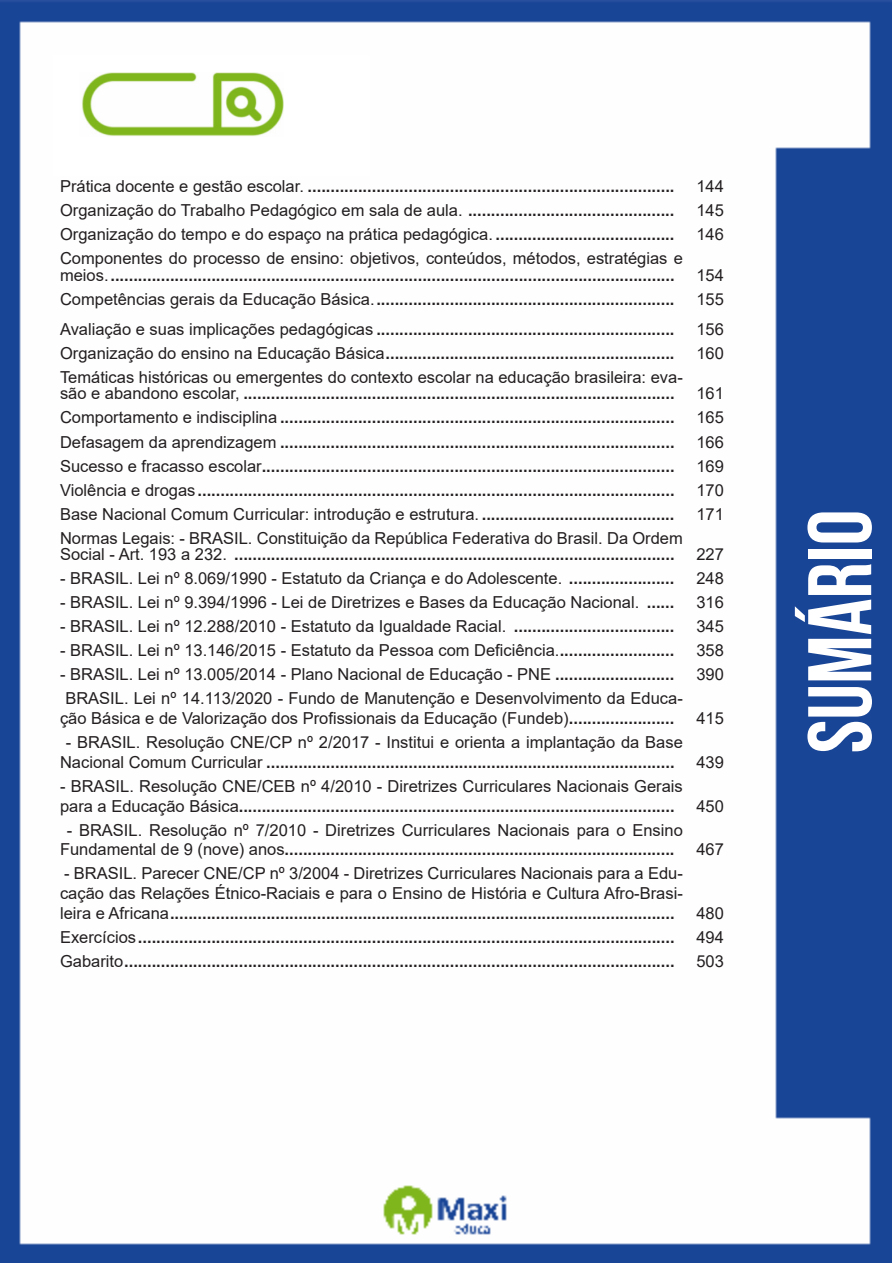
<style>
.page{position:relative;width:893px;height:1263px;background:#fff}
.page>*{position:absolute;margin:0;border:0;box-sizing:border-box;transform-origin:0 0}
.t1{font:700 90px "Bebas Neue";color:#fff}
.ALTERNATIVAS{font:700 16.5px/16.5px "Arial";color:#231f20}
.ALTERNATIVAS-2{font:16.5px/19.8px "Arial";color:#231f20;text-align:center}
.INDICE{font:16.5px "Arial";color:#231f20}
.s1{font-weight:400}
.s2{font-weight:700}
</style>
<div class="page">
<img style="left:0;top:0;width:892px;height:1263px">
<div style="left:53px;top:55px;width:317px;height:121px;background:#fff"></div>
<img style="left:82px;top:72px;width:201px;height:64px">
<p class="ALTERNATIVAS" style="left:60px;top:178px;width:616px"><span class="s1">Prática docente e gestão escolar.</span> ................................................................................</p>
<p class="INDICE" style="left:696px;top:175px;width:29px">144</p>
<p class="ALTERNATIVAS" style="left:60px;top:202px;width:616px"><span class="s1">Organização do Trabalho Pedagógico em sala de aula.</span> .............................................</p>
<p class="INDICE" style="left:696px;top:199px;width:29px">145</p>
<p class="ALTERNATIVAS-2" style="left:60px;top:225px;width:616px">Organização do tempo e do espaço na prática pedagógica. <span class="s2">.......................................</span></p>
<p class="INDICE" style="left:696px;top:223px;width:29px">146</p>
<p class="ALTERNATIVAS" style="left:60px;top:251px;width:624px"><span class="s1">Componentes do processo de ensino: objetivos, conteúdos, métodos, estratégias e meios.</span>...........................................................................................................................</p>
<p class="INDICE" style="left:696px;top:264px;width:29px">154</p>
<p class="ALTERNATIVAS" style="left:60px;top:291px;width:616px"><span class="s1">Competências gerais da Educação Básica.</span>.................................................................</p>
<p class="INDICE" style="left:696px;top:288px;width:29px">155</p>
<p class="ALTERNATIVAS" style="left:60px;top:321px;width:616px"><span class="s1">Avaliação e suas implicações pedagógicas</span> .................................................................</p>
<p class="INDICE" style="left:696px;top:318px;width:29px">156</p>
<p class="ALTERNATIVAS" style="left:60px;top:345px;width:616px"><span class="s1">Organização do ensino na Educação Básica</span>...............................................................</p>
<p class="INDICE" style="left:696px;top:342px;width:29px">160</p>
<p class="ALTERNATIVAS" style="left:60px;top:369px;width:624px"><span class="s1">Temáticas históricas ou emergentes do contexto escolar na educação brasileira: eva&shy;são e abandono escolar,</span> ..............................................................................................</p>
<p class="INDICE" style="left:696px;top:382px;width:29px">161</p>
<p class="ALTERNATIVAS" style="left:60px;top:410px;width:616px"><span class="s1">Comportamento e indisciplina</span> ......................................................................................</p>
<p class="INDICE" style="left:696px;top:406px;width:29px">165</p>
<p class="ALTERNATIVAS" style="left:60px;top:434px;width:616px"><span class="s1">Defasagem da aprendizagem</span> ......................................................................................</p>
<p class="INDICE" style="left:696px;top:430px;width:29px">166</p>
<p class="ALTERNATIVAS" style="left:60px;top:458px;width:616px"><span class="s1">Sucesso e fracasso escolar</span>..........................................................................................</p>
<p class="INDICE" style="left:696px;top:454px;width:29px">169</p>
<p class="ALTERNATIVAS" style="left:60px;top:482px;width:616px"><span class="s1">Violência e drogas</span> ........................................................................................................</p>
<p class="INDICE" style="left:696px;top:478px;width:29px">170</p>
<p class="ALTERNATIVAS-2" style="left:60px;top:504px;width:616px">Base Nacional Comum Curricular: introdução e estrutura. <span class="s2">..........................................</span></p>
<p class="INDICE" style="left:696px;top:502px;width:29px">171</p>
<p class="ALTERNATIVAS" style="left:60px;top:530px;width:624px"><span class="s1">Normas Legais: - BRASIL. Constituição da República Federativa do Brasil. Da Ordem<br>Social - Art. 193 a 232.</span> ................................................................................................</p>
<p class="INDICE" style="left:696px;top:543px;width:29px">227</p>
<p class="ALTERNATIVAS-2" style="left:60px;top:568px;width:616px">- BRASIL. Lei nº 8.069/1990 - Estatuto da Criança e do Adolescente. <span class="s2">.......................</span></p>
<p class="INDICE" style="left:696px;top:567px;width:29px">248</p>
<p class="ALTERNATIVAS-2" style="left:60px;top:592px;width:616px">- BRASIL. Lei nº 9.394/1996 - Lei de Diretrizes e Bases da Educação Nacional. <span class="s2">......</span></p>
<p class="INDICE" style="left:696px;top:591px;width:29px">316</p>
<p class="ALTERNATIVAS-2" style="left:60px;top:616px;width:616px">- BRASIL. Lei nº 12.288/2010 - Estatuto da Igualdade Racial. <span class="s2">...................................</span></p>
<p class="INDICE" style="left:696px;top:615px;width:29px">345</p>
<p class="ALTERNATIVAS-2" style="left:60px;top:640px;width:616px">- BRASIL. Lei nº 13.146/2015 - Estatuto da Pessoa com Deficiência.<span class="s2">.........................</span></p>
<p class="INDICE" style="left:696px;top:639px;width:29px">358</p>
<p class="ALTERNATIVAS-2" style="left:60px;top:664px;width:616px">- BRASIL. Lei nº 13.005/2014 - Plano Nacional de Educação - PNE <span class="s2">..........................</span></p>
<p class="INDICE" style="left:696px;top:663px;width:29px">390</p>
<p class="ALTERNATIVAS-2" style="left:60px;top:688px;width:624px">BRASIL. Lei nº 14.113/2020 - Fundo de Manutenção e Desenvolvimento da Educa&shy;ção Básica e de Valorização dos Profissionais da Educação (Fundeb)<span class="s2">.......................</span></p>
<p class="INDICE" style="left:696px;top:707px;width:29px">415</p>
<p class="ALTERNATIVAS-2" style="left:60px;top:732px;width:624px">- BRASIL. Resolução CNE/CP nº 2/2017 - Institui e orienta a implantação da Base<br>Nacional Comum Curricular <span class="s2">.........................................................................................</span></p>
<p class="ALTERNATIVAS" style="left:60px;top:776px;width:624px;line-height:19.8px"><span class="s1">- BRASIL. Resolução CNE/CEB nº 4/2010 - Diretrizes Curriculares Nacionais Gerais para a Educação Básica</span>...............................................................................................</p>
<p class="ALTERNATIVAS-2" style="left:60px;top:820px;width:624px">- BRASIL. Resolução nº 7/2010 - Diretrizes Curriculares Nacionais para o Ensino<br>Fundamental de 9 (nove) anos<span class="s2">.....................................................................................</span></p>
<p class="ALTERNATIVAS-2" style="left:60px;top:864px;width:624px;text-align:justify">- BRASIL. Parecer CNE/CP nº 3/2004 - Diretrizes Curriculares Nacionais para a Edu&shy;cação das Relações Étnico-Raciais e para o Ensino de História e Cultura Afro-Brasi&shy;leira e Africana<span class="s2">..............................................................................................................</span></p>
<p class="INDICE" style="left:696px;top:751px;width:29px">439</p>
<p class="INDICE" style="left:696px;top:794px;width:29px">450</p>
<p class="INDICE" style="left:696px;top:838px;width:29px">467</p>
<p class="INDICE" style="left:696px;top:902px;width:29px">480</p>
<p class="ALTERNATIVAS" style="left:60px;top:929px;width:616px"><span class="s1">Exercícios</span>.....................................................................................................................</p>
<p class="INDICE" style="left:696px;top:926px;width:29px">494</p>
<p class="ALTERNATIVAS" style="left:60px;top:953px;width:616px"><span class="s1">Gabarito</span>........................................................................................................................</p>
<p class="INDICE" style="left:696px;top:950px;width:29px">503</p>
<h1 class="t1" style="left:791px;top:753px;width:245px;rotate:-90deg">sumário</h1>
</div>
